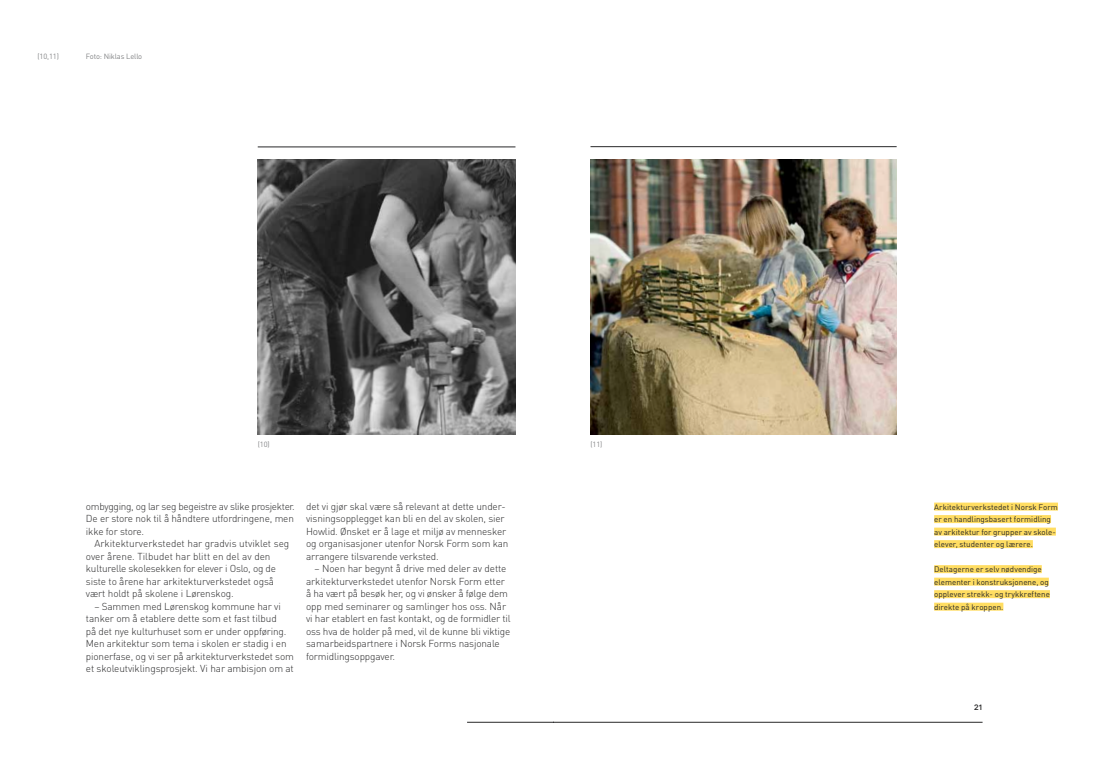
<style>
.page{position:relative;width:1106px;height:766px;background:#fff}
.page>*{position:absolute;margin:0;border:0;box-sizing:border-box;transform-origin:0 0}
.t1{font:300 10px/12.5px "DIN Pro";letter-spacing:-.015em;color:#282829}
.t2{font:500 9px "DIN Pro";color:#282829}
.t3{font:8px/12.5px "DIN Pro";color:#282829}
.t4{font:7.5px "DIN Pro";letter-spacing:-.015em;color:#838486}
</style>
<div class="page">
<hr style="left:467px;top:721px;width:86px;height:1px;background:#282829">
<hr style="left:553px;top:721px;width:429px;height:1px;background:#282829">
<div style="left:934px;top:502px;width:124px;height:8px;background:#ffdd62"></div>
<div style="left:934px;top:515px;width:117px;height:8px;background:#ffdd62"></div>
<div style="left:934px;top:527px;width:121px;height:8px;background:#ffdd62"></div>
<div style="left:934px;top:540px;width:98px;height:8px;background:#ffdd62"></div>
<div style="left:934px;top:565px;width:107px;height:8px;background:#ffdd62"></div>
<div style="left:934px;top:577px;width:114px;height:8px;background:#ffdd62"></div>
<div style="left:934px;top:590px;width:116px;height:8px;background:#ffdd62"></div>
<div style="left:934px;top:602px;width:69px;height:8px;background:#ffdd62"></div>
<img style="left:258px;top:159px;width:257px;height:275px">
<img style="left:590px;top:159px;width:306px;height:275px">
<hr style="left:590px;top:146px;width:306px;height:1px;background:#282829">
<hr style="left:258px;top:147px;width:257px;height:1px;background:#282829">
<p class="t4" style="left:38px;top:51px;width:23px">(10,11)</p>
<p class="t4" style="left:86px;top:51px;width:58px">Foto: Niklas Lello</p>
<p class="t4" style="left:258px;top:439px;width:13px">(10)</p>
<p class="t4" style="left:590px;top:439px;width:13px">(11)</p>
<p class="t1" style="left:86px;top:499px;width:210px;text-align:justify">ombygging, og lar seg begeistre av slike prosjekter.<br>De er store nok til å håndtere utfordringene, men ikke for store.</p>
<p class="t1" style="left:86px;top:536px;width:205px;text-indent:8px">Arkitekturverkstedet har gradvis utviklet seg over årene. Tilbudet har blitt en del av den kulturelle skolesekken for elever i Oslo, og de siste to årene har arkitekturverkstedet også vært holdt på skolene i Lørenskog.</p>
<p class="t1" style="left:86px;top:599px;width:209px;text-indent:8px">– Sammen med Lørenskog kommune har vi tanker om å etablere dette som et fast tilbud<br>på det nye kulturhuset som er under oppføring.<br>Men arkitektur som tema i skolen er stadig i en pionerfase, og vi ser på arkitekturverkstedet som et skoleutviklingsprosjekt. Vi har ambisjon om at</p>
<p class="t1" style="left:306px;top:499px;width:204px">det vi gjør skal være så relevant at dette under&shy;visningsopplegget kan bli en del av skolen, sier Howlid. Ønsket er å lage et miljø av mennesker og organisasjoner utenfor Norsk Form som kan arrangere tilsvarende verksted.</p>
<p class="t1" style="left:306px;top:561px;width:206px;text-indent:8px">– Noen har begynt å drive med deler av dette arkitekturverkstedet utenfor Norsk Form etter å ha vært på besøk her, og vi ønsker å følge dem opp med seminarer og samlinger hos oss. Når vi har etablert en fast kontakt, og de formidler til oss hva de holder på med, vil de kunne bli viktige samarbeidspartnere i Norsk Forms nasjonale formidlingsoppgaver.</p>
<p class="t3" style="left:934px;top:500px;width:125px">Arkitekturverkstedet i Norsk Form er en handlingsbasert formidling av arkitektur for grupper av skole&shy;elever, studenter og lærere.</p>
<p class="t3" style="left:934px;top:562px;width:117px">Deltagerne er selv nødvendige elementer i konstruksjonene, og opplever strekk- og trykkreftene direkte på kroppen.</p>
<p class="t2" style="left:974px;top:700px;width:10px">21</p>
</div>
